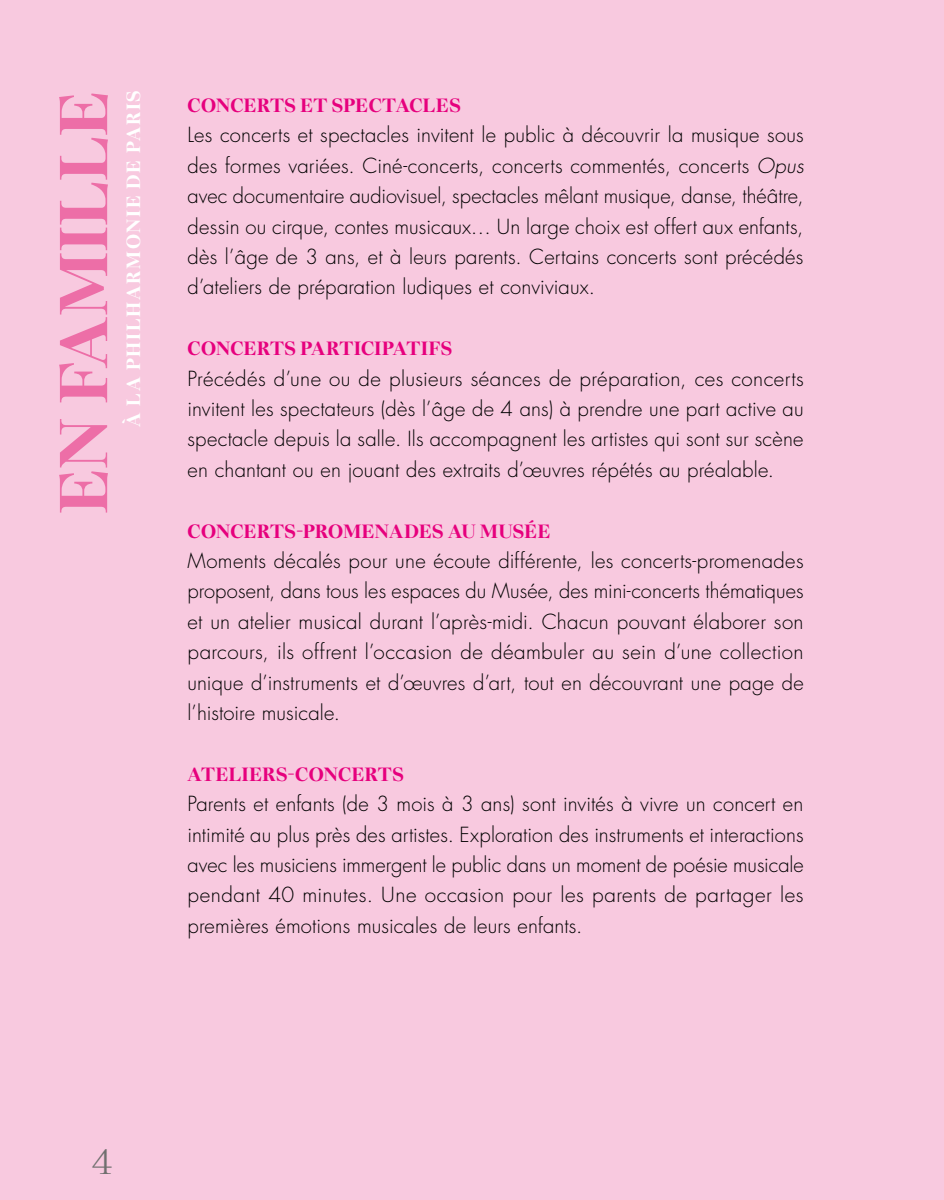
<style>
.page{position:relative;width:944px;height:1200px;background:#fff}
.page>*{position:absolute;margin:0;border:0;box-sizing:border-box;transform-origin:0 0}
.SECTION{font:700 67.5px "Nantes";letter-spacing:.005em;color:#ed6ea7}
.t1{font:36px "Nantes";color:#706f6f}
._02_02_TEXTE_COURANT{font:300 20.25px/30.4px "Futura LTW1 G";letter-spacing:.01em;color:#000;text-align:justify}
._02_01_TITRE_NIV2{font:700 19.12px "Nantes";letter-spacing:.015em;color:#e6007d}
._06_08_MENTION_EN_FAMILLE{font:700 19.12px "Nantes";letter-spacing:.1em;color:#fff}
.s1{font-style:italic}
</style>
<div class="page">
<div style="left:0;top:0;width:944px;height:1199px;background:#f8c9df"></div>
<p class="SECTION" style="left:33px;top:513px;width:424px;rotate:-90deg">EN FAMILLE</p>
<p class="_06_08_MENTION_EN_FAMILLE" style="left:119px;top:426px;width:338px;rotate:-90deg">À LA PHILHARMONIE DE PARIS</p>
<p class="_02_01_TITRE_NIV2" style="left:188px;top:91px;width:275px">CONCERTS ET SPECTACLES</p>
<p class="_02_02_TEXTE_COURANT" style="left:188px;top:118px;width:618px">Les concerts et spectacles invitent le public à découvrir la musique sous des formes variées. Ciné-concerts, concerts commentés, concerts <span class="s1">Opus </span>avec documentaire audiovisuel, spectacles mêlant musique, danse, théâtre, dessin ou cirque, contes musicaux… Un large choix est offert aux enfants, dès l’âge de 3 ans, et à leurs parents. Certains concerts sont précédés d’ateliers de préparation ludiques et conviviaux.</p>
<p class="_02_01_TITRE_NIV2" style="left:188px;top:334px;width:266px">CONCERTS PARTICIPATIFS</p>
<p class="_02_02_TEXTE_COURANT" style="left:188px;top:361px;width:618px">Précédés d’une ou de plusieurs séances de préparation, ces concerts invitent les spectateurs (dès l’âge de 4 ans) à prendre une part active au spectacle depuis la salle. Ils accompagnent les artistes qui sont sur scène en chantant ou en jouant des extraits d’œuvres répétés au préalable.</p>
<p class="_02_01_TITRE_NIV2" style="left:188px;top:516px;width:364px">CONCERTS-PROMENADES AU MUSÉE</p>
<p class="_02_02_TEXTE_COURANT" style="left:188px;top:544px;width:618px">Moments décalés pour une écoute différente, les concerts-promenades proposent, dans tous les espaces du Musée, des mini-concerts thématiques et un atelier musical durant l’après-midi. Chacun pouvant élaborer son parcours, ils offrent l’occasion de déambuler au sein d’une collection unique d’instruments et d’œuvres d’art, tout en découvrant une page de l’histoire musicale.</p>
<p class="_02_01_TITRE_NIV2" style="left:188px;top:759px;width:218px">ATELIERS-CONCERTS</p>
<p class="_02_02_TEXTE_COURANT" style="left:188px;top:787px;width:618px">Parents et enfants (de 3 mois à 3 ans) sont invités à vivre un concert en intimité au plus près des artistes. Exploration des instruments et interactions avec les musiciens immergent le public dans un moment de poésie musicale pendant 40 minutes. Une occasion pour les parents de partager les premières émotions musicales de leurs enfants.</p>
<h2 class="t1" style="left:92px;top:1137px;width:21px">4</h2>
</div>
